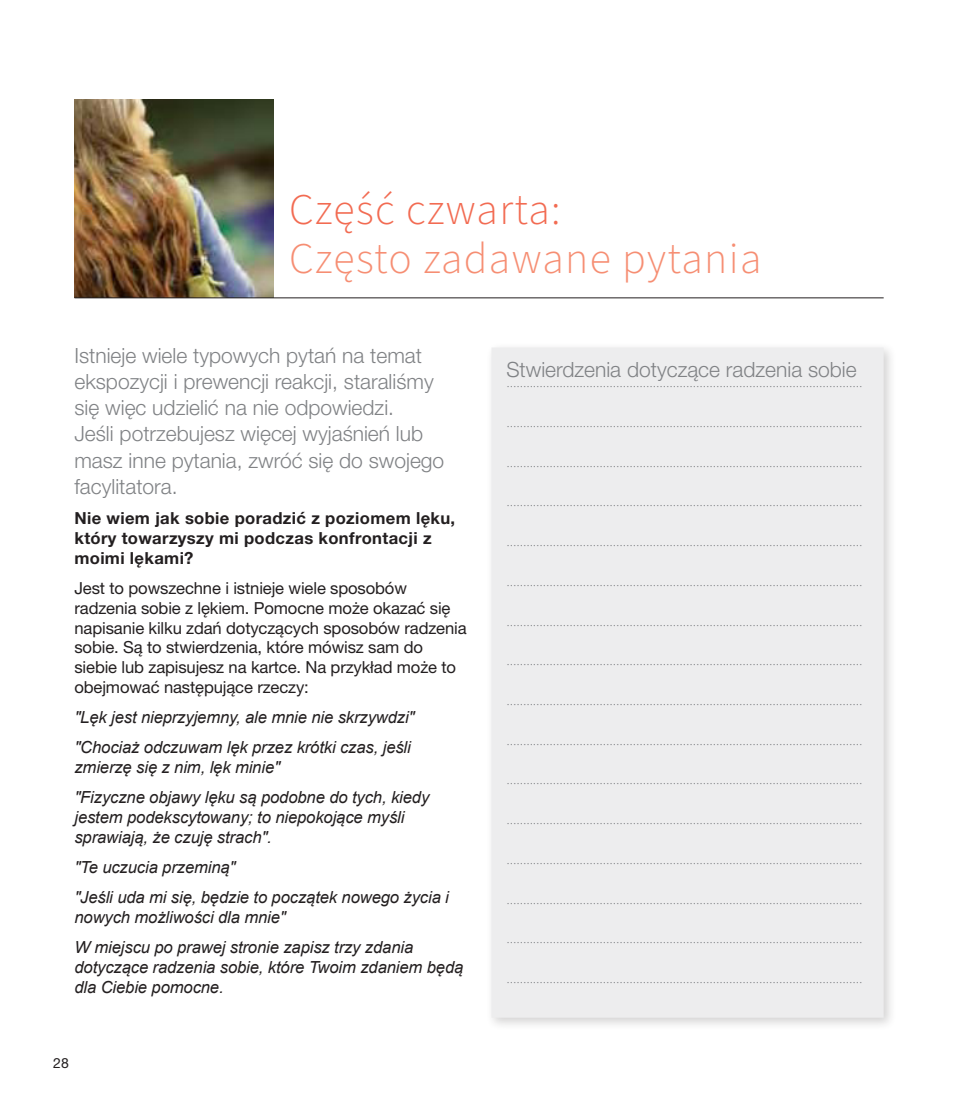
<style>
.page{position:relative;width:978px;height:1117px;background:#fff}
.page>*{position:absolute;margin:0;border:0;box-sizing:border-box;transform-origin:0 0}
._25pt{font:300 43.75px "Source Sans Pro";letter-spacing:.03em;color:#f68e73}
._25pt-2{font:300 43.75px "Source Sans Pro";letter-spacing:.03em;color:#f26b52}
._12pt{font:300 21px/26.2px "Helvetica Neue LT Pro";color:#808285}
.t1{font:200 16.62px "Source Sans Pro";color:#808285}
.t2{font:italic 16.62px/19.9px "Arial";letter-spacing:-.01em;color:#231f20}
.t3{font:16.62px/19.9px "Helvetica Neue LT Pro";letter-spacing:-.01em;color:#231f20}
.t4{font:700 16.62px/19.9px "Helvetica Neue LT Pro";letter-spacing:.02em;color:#231f20}
.t5{font:14px "Helvetica Neue LT Pro";color:#231f20}
</style>
<div class="page">
<img style="left:74px;top:99px;width:199px;height:198px">
<hr style="left:74px;top:297px;width:809px;height:1px;background:#231f20">
<div style="left:485px;top:341px;width:411px;height:689px;background:#231f20;opacity:.2"></div>
<div style="left:491px;top:347px;width:392px;height:670px;background:#ededee"></div>
<p class="_25pt-2" style="left:289px;top:180px;width:273px">Część czwarta:</p>
<p class="_25pt" style="left:289px;top:229px;width:473px">Często zadawane pytania</p>
<p class="_12pt" style="left:74px;top:341px;width:371px">Istnieje wiele typowych pytań na temat ekspozycji i prewencji reakcji, staraliśmy się więc udzielić na nie odpowiedzi.<br>Jeśli potrzebujesz więcej wyjaśnień lub masz inne pytania, zwróć się do swojego facylitatora.</p>
<p class="t4" style="left:74px;top:507px;width:382px">Nie wiem jak sobie poradzić z poziomem lęku, który towarzyszy mi podczas konfrontacji z moimi lękami?</p>
<p class="t3" style="left:74px;top:577px;width:393px">Jest to powszechne i istnieje wiele sposobów radzenia sobie z lękiem. Pomocne może okazać się napisanie kilku zdań dotyczących sposobów radzenia sobie. Są to stwierdzenia, które mówisz sam do siebie lub zapisujesz na kartce. Na przykład może to obejmować następujące rzeczy:</p>
<p class="t2" style="left:74px;top:707px;width:341px">"Lęk jest nieprzyjemny, ale mnie nie skrzywdzi"</p>
<p class="t2" style="left:74px;top:737px;width:338px">"Chociaż odczuwam lęk przez krótki czas, jeśli zmierzę się z nim, lęk minie"</p>
<p class="t2" style="left:74px;top:787px;width:356px">"Fizyczne objawy lęku są podobne do tych, kiedy jestem podekscytowany; to niepokojące myśli sprawiają, że czuję strach".</p>
<p class="t2" style="left:74px;top:857px;width:162px">"Te uczucia przeminą"</p>
<p class="t2" style="left:74px;top:887px;width:376px">"Jeśli uda mi się, będzie to początek nowego życia i nowych możliwości dla mnie"</p>
<p class="t2" style="left:74px;top:936px;width:390px">W miejscu po prawej stronie zapisz trzy zdania dotyczące radzenia sobie, które Twoim zdaniem będą dla Ciebie pomocne.</p>
<p class="t5" style="left:53px;top:1054px;width:17px">28</p>
<p class="_12pt" style="left:506px;top:356px;width:352px">Stwierdzenia dotyczące radzenia sobie</p>
<p class="t1" style="left:506px;top:370px;width:357px">...........................................................................................................</p>
<p class="t1" style="left:506px;top:410px;width:357px">...........................................................................................................</p>
<p class="t1" style="left:506px;top:450px;width:357px">...........................................................................................................</p>
<p class="t1" style="left:506px;top:489px;width:357px">...........................................................................................................</p>
<p class="t1" style="left:506px;top:529px;width:357px">...........................................................................................................</p>
<p class="t1" style="left:506px;top:569px;width:357px">...........................................................................................................</p>
<p class="t1" style="left:506px;top:608px;width:357px">...........................................................................................................</p>
<p class="t1" style="left:506px;top:648px;width:357px">...........................................................................................................</p>
<p class="t1" style="left:506px;top:688px;width:357px">...........................................................................................................</p>
<p class="t1" style="left:506px;top:727px;width:357px">...........................................................................................................</p>
<p class="t1" style="left:506px;top:767px;width:357px">...........................................................................................................</p>
<p class="t1" style="left:506px;top:807px;width:357px">...........................................................................................................</p>
<p class="t1" style="left:506px;top:847px;width:357px">...........................................................................................................</p>
<p class="t1" style="left:506px;top:886px;width:357px">...........................................................................................................</p>
<p class="t1" style="left:506px;top:926px;width:357px">...........................................................................................................</p>
<p class="t1" style="left:506px;top:966px;width:357px">...........................................................................................................</p>
</div>
